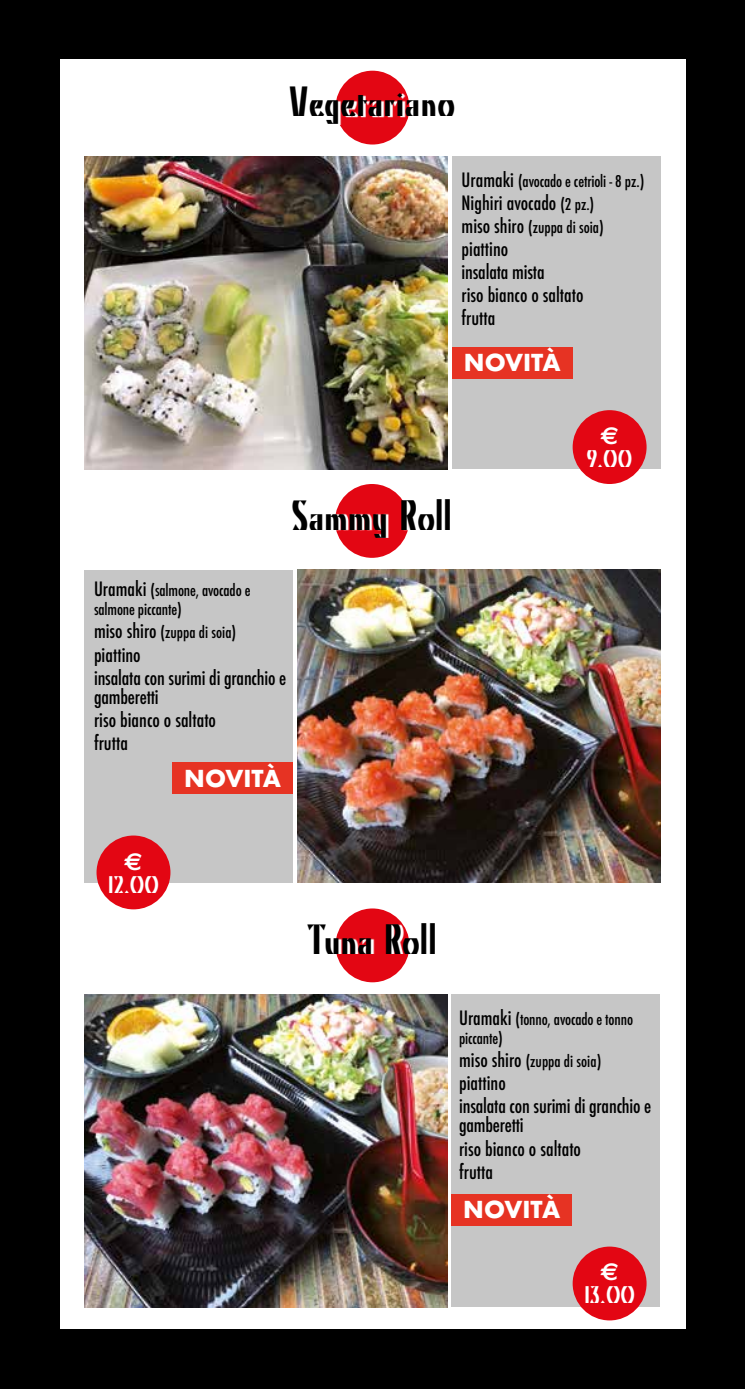
<style>
.page{position:relative;width:745px;height:1389px;background:#fff}
.page>*{position:absolute;margin:0;border:0;box-sizing:border-box;transform-origin:0 0}
.t1{font:42px "Kino";color:#000}
.t2{font:42px "Kino";letter-spacing:-.02em;color:#000}
.t3{font:24.5px "Kino";color:#fff}
.t4{font:700 24.5px "Euro Sans";color:#fff}
.t5{font:700 22.75px "Futura";color:#fff}
.t6{font:500 condensed 19.25px/23.1px "Futura";color:#000}
.t7{font:500 condensed 15.75px/19.2px "Futura";letter-spacing:-.01em;color:#000}
.s1{font-size:19.25px}
.s2{font-size:15.75px}
</style>
<div class="page">
<div style="left:0;top:0;width:744px;height:1389px;background:#000"></div>
<div style="left:60px;top:60px;width:625px;height:1269px;background:#fff"></div>
<img style="left:84px;top:994px;width:362px;height:313px">
<div style="left:451px;top:994px;width:208px;height:313px;background:#c6c6c6"></div>
<div style="left:451px;top:1194px;width:120px;height:32px;background:#e63323"></div>
<img style="left:297px;top:570px;width:362px;height:313px">
<div style="left:84px;top:570px;width:209px;height:313px;background:#c6c6c6"></div>
<img style="left:84px;top:157px;width:362px;height:312px">
<div style="left:451px;top:156px;width:209px;height:313px;background:#c6c6c6"></div>
<div style="left:335px;top:71px;width:74px;height:74px;background:#e30613;border-radius:50%"></div>
<svg style="left:335px;top:87px;width:75px;height:37px"></svg>
<div style="left:572px;top:410px;width:74px;height:74px;background:#e30613;border-radius:50%"></div>
<div style="left:451px;top:347px;width:121px;height:32px;background:#e63323"></div>
<div style="left:335px;top:484px;width:73px;height:74px;background:#e30613;border-radius:50%"></div>
<svg style="left:335px;top:499px;width:74px;height:39px"></svg>
<div style="left:96px;top:836px;width:74px;height:73px;background:#e30613;border-radius:50%"></div>
<div style="left:335px;top:908px;width:74px;height:74px;background:#e30613;border-radius:50%"></div>
<svg style="left:335px;top:923px;width:74px;height:31px"></svg>
<div style="left:572px;top:1247px;width:74px;height:73px;background:#e30613;border-radius:50%"></div>
<div style="left:172px;top:763px;width:121px;height:31px;background:#e63323"></div>
<h1 class="t1" style="left:289px;top:78px;width:167px">Vegetariano</h1>
<p class="t7" style="left:461px;top:171px;width:184px"><span class="s1">Uramaki</span> (avocado e cetrioli - 8 pz.)</p>
<p class="t6" style="left:461px;top:191px;width:134px">Nighiri avocado <span class="s2">(2 pz.)</span></p>
<p class="t7" style="left:461px;top:217px;width:144px"><span class="s1">miso shiro</span> (zuppa di soia)</p>
<p class="t6" style="left:461px;top:237px;width:123px">piattino<br>insalata mista<br>riso bianco o saltato frutta</p>
<p class="t5" style="left:463px;top:346px;width:98px">NOVITÀ</p>
<h1 class="t1" style="left:291px;top:491px;width:162px">Sammy Roll</h1>
<p class="t7" style="left:94px;top:581px;width:158px"><span class="s1">Uramaki</span> (salmone, avocado e salmone piccante)</p>
<p class="t7" style="left:94px;top:623px;width:144px"><span class="s1">miso shiro</span> (zuppa di soia)</p>
<p class="t6" style="left:94px;top:643px;width:193px">piattino<br>insalata con surimi di granchio e</p>
<p class="t6" style="left:94px;top:685px;width:123px">gamberetti<br>riso bianco o saltato frutta</p>
<p class="t5" style="left:184px;top:762px;width:98px">NOVITÀ</p>
<p class="t4" style="left:600px;top:421px;width:20px">€</p>
<p class="t3" style="left:586px;top:444px;width:47px">9.00</p>
<p class="t4" style="left:124px;top:848px;width:20px">€</p>
<p class="t3" style="left:108px;top:871px;width:53px">12.00</p>
<h1 class="t2" style="left:307px;top:916px;width:131px">Tuna Roll</h1>
<p class="t7" style="left:459px;top:1009px;width:175px"><span class="s1">Uramaki</span> (tonno, avocado e tonno piccante)</p>
<p class="t7" style="left:459px;top:1052px;width:144px"><span class="s1">miso shiro</span> (zuppa di soia)</p>
<p class="t6" style="left:459px;top:1072px;width:193px">piattino<br>insalata con surimi di granchio e</p>
<p class="t6" style="left:459px;top:1114px;width:123px">gamberetti<br>riso bianco o saltato frutta</p>
<p class="t5" style="left:463px;top:1193px;width:98px">NOVITÀ</p>
<p class="t4" style="left:600px;top:1257px;width:20px">€</p>
<p class="t3" style="left:583px;top:1281px;width:53px">13.00</p>
</div>
